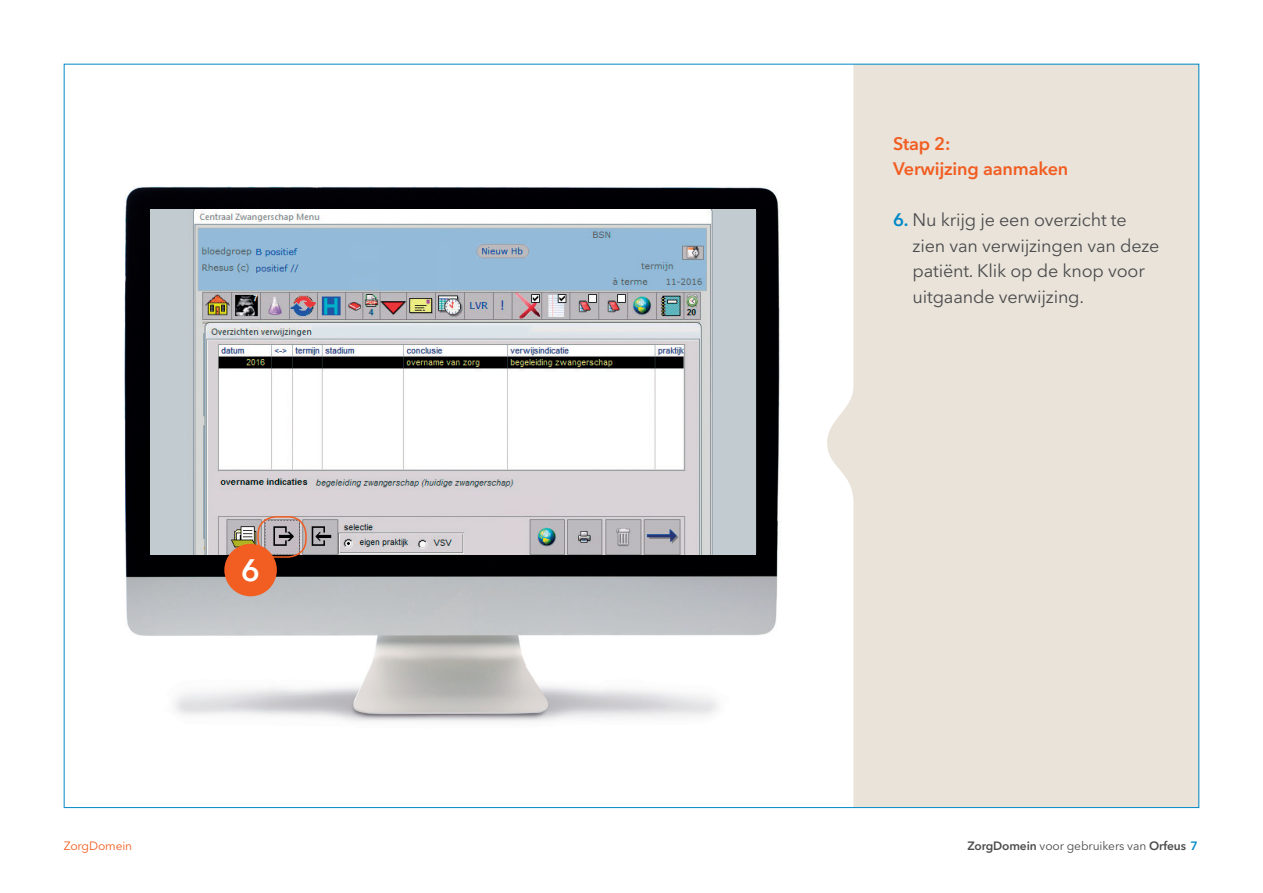
<style>
.page{position:relative;width:1263px;height:893px;background:#fff}
.page>*{position:absolute;margin:0;border:0;box-sizing:border-box;transform-origin:0 0}
.t1{font:600 30.75px "Avenir Next LT Pro";color:#fff}
.t2{font:18px/25.5px "Avenir Next LT Pro";letter-spacing:-.01em;color:#4b4c4d}
.t3{font:600 18px/25.5px "Avenir Next LT Pro";letter-spacing:-.01em;color:#f25d21}
.t4{font:12px "Avenir Next LT Pro";letter-spacing:-.01em;color:#4b4c4d}
.t5{font:12px "Avenir Next LT Pro";letter-spacing:-.01em;color:#f25d21}
.s1{font-weight:600;color:#0089c7}
.s2{font-weight:600}
</style>
<div class="page">
<svg style="left:827px;top:66px;width:370px;height:740px;background:#eae4dc"></svg>
<img style="left:124px;top:186px;width:656px;height:536px">
<img style="left:151px;top:210px;width:605px;height:345px">
<div style="left:224px;top:544px;width:53px;height:52px;background:#f25d21;border-radius:50%"></div>
<div style="left:257px;top:516px;width:50px;height:42px;border:2px solid #f25d21;border-radius:18px"></div>
<h1 class="t1" style="left:241px;top:551px;width:20px">6</h1>
<p class="t3" style="left:893px;top:130px;width:177px">Stap 2:<br>Verwĳzing aanmaken</p>
<p class="t2" style="left:913px;top:207px;width:248px;text-indent:-20px"><span class="s1">6.</span> Nu krijg je een overzicht te zien van verwijzingen van deze patiënt. Klik op de knop voor uitgaande verwijzing.</p>
<p class="t5" style="left:64px;top:839px;width:70px">ZorgDomein</p>
<p class="t4" style="left:967px;top:839px;width:232px"><span class="s2">ZorgDomein</span> voor gebruikers van <span class="s2">Orfeus</span> <span class="s1">7</span></p>
</div>
